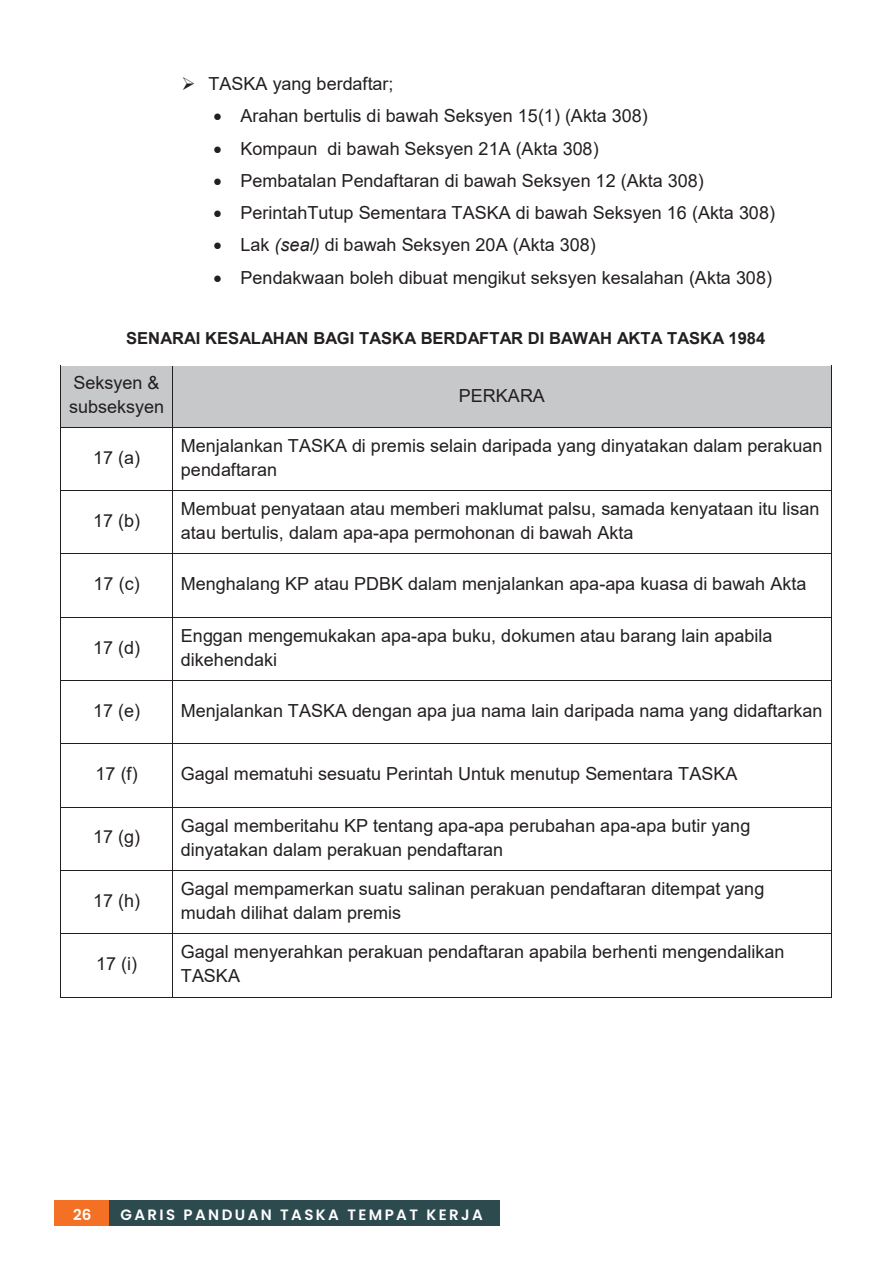
<style>
.page{position:relative;width:893px;height:1263px;background:#fff}
.page>*{position:absolute;margin:0;border:0;box-sizing:border-box;transform-origin:0 0}
.t1{font:18px/24px "Arial";letter-spacing:.005em;color:#231f20}
.t2{font:700 16.5px "Arial";color:#231f20}
.t3{font:600 15px "Poppins";letter-spacing:.16em;color:#fff}
.s1{font-style:italic}
</style>
<div class="page">
<div style="left:54px;top:1200px;width:56px;height:26px;background:#f37024"></div>
<div style="left:110px;top:1200px;width:390px;height:26px;background:#2d4a4e"></div>
<div style="left:61px;top:366px;width:111px;height:61px;background:#c7c8ca"></div>
<div style="left:173px;top:366px;width:658px;height:61px;background:#c7c8ca"></div>
<hr style="left:60px;top:371px;width:1px;height:56px;background:#231f20">
<hr style="left:172px;top:371px;width:1px;height:56px;background:#231f20">
<hr style="left:831px;top:371px;width:1px;height:56px;background:#231f20">
<hr style="left:61px;top:427px;width:111px;height:1px;background:#231f20">
<hr style="left:173px;top:427px;width:658px;height:1px;background:#231f20">
<hr style="left:60px;top:432px;width:1px;height:58px;background:#231f20">
<hr style="left:172px;top:432px;width:1px;height:58px;background:#231f20">
<hr style="left:831px;top:432px;width:1px;height:58px;background:#231f20">
<hr style="left:61px;top:490px;width:111px;height:1px;background:#231f20">
<hr style="left:173px;top:490px;width:658px;height:1px;background:#231f20">
<hr style="left:60px;top:495px;width:1px;height:58px;background:#231f20">
<hr style="left:172px;top:495px;width:1px;height:58px;background:#231f20">
<hr style="left:831px;top:495px;width:1px;height:58px;background:#231f20">
<hr style="left:61px;top:553px;width:111px;height:1px;background:#231f20">
<hr style="left:173px;top:553px;width:658px;height:1px;background:#231f20">
<hr style="left:60px;top:558px;width:1px;height:59px;background:#231f20">
<hr style="left:172px;top:558px;width:1px;height:59px;background:#231f20">
<hr style="left:831px;top:558px;width:1px;height:59px;background:#231f20">
<hr style="left:61px;top:617px;width:111px;height:1px;background:#231f20">
<hr style="left:173px;top:617px;width:658px;height:1px;background:#231f20">
<hr style="left:60px;top:622px;width:1px;height:58px;background:#231f20">
<hr style="left:172px;top:622px;width:1px;height:58px;background:#231f20">
<hr style="left:831px;top:622px;width:1px;height:58px;background:#231f20">
<hr style="left:61px;top:680px;width:111px;height:1px;background:#231f20">
<hr style="left:173px;top:680px;width:658px;height:1px;background:#231f20">
<hr style="left:60px;top:685px;width:1px;height:58px;background:#231f20">
<hr style="left:172px;top:685px;width:1px;height:58px;background:#231f20">
<hr style="left:831px;top:685px;width:1px;height:58px;background:#231f20">
<hr style="left:61px;top:743px;width:111px;height:1px;background:#231f20">
<hr style="left:173px;top:743px;width:658px;height:1px;background:#231f20">
<hr style="left:60px;top:748px;width:1px;height:59px;background:#231f20">
<hr style="left:172px;top:748px;width:1px;height:59px;background:#231f20">
<hr style="left:831px;top:748px;width:1px;height:59px;background:#231f20">
<hr style="left:61px;top:807px;width:111px;height:1px;background:#231f20">
<hr style="left:173px;top:807px;width:658px;height:1px;background:#231f20">
<hr style="left:60px;top:812px;width:1px;height:58px;background:#231f20">
<hr style="left:172px;top:812px;width:1px;height:58px;background:#231f20">
<hr style="left:831px;top:812px;width:1px;height:58px;background:#231f20">
<hr style="left:61px;top:870px;width:111px;height:1px;background:#231f20">
<hr style="left:173px;top:870px;width:658px;height:1px;background:#231f20">
<hr style="left:60px;top:875px;width:1px;height:58px;background:#231f20">
<hr style="left:172px;top:875px;width:1px;height:58px;background:#231f20">
<hr style="left:831px;top:875px;width:1px;height:58px;background:#231f20">
<hr style="left:61px;top:933px;width:111px;height:1px;background:#231f20">
<hr style="left:173px;top:933px;width:658px;height:1px;background:#231f20">
<hr style="left:60px;top:938px;width:1px;height:59px;background:#231f20">
<hr style="left:61px;top:997px;width:111px;height:1px;background:#231f20">
<hr style="left:172px;top:938px;width:1px;height:59px;background:#231f20">
<hr style="left:173px;top:997px;width:658px;height:1px;background:#231f20">
<hr style="left:831px;top:938px;width:1px;height:59px;background:#231f20">
<p class="t1" style="left:181px;top:72px;width:214px">➢ TASKA yang berdaftar;</p>
<p class="t1" style="left:213px;top:104px;width:436px">• Arahan bertulis di bawah Seksyen 15(1) (Akta 308)</p>
<p class="t1" style="left:213px;top:136px;width:387px">• Kompaun di bawah Seksyen 21A (Akta 308)</p>
<p class="t1" style="left:213px;top:168px;width:492px">• Pembatalan Pendaftaran di bawah Seksyen 12 (Akta 308)</p>
<p class="t1" style="left:213px;top:201px;width:563px">• PerintahTutup Sementara TASKA di bawah Seksyen 16 (Akta 308)</p>
<p class="t1" style="left:213px;top:233px;width:384px">• Lak <span class="s1">(seal)</span> di bawah Seksyen 20A (Akta 308)</p>
<p class="t1" style="left:213px;top:265px;width:560px">• Pendakwaan boleh dibuat mengikut seksyen kesalahan (Akta 308)</p>
<p class="t2" style="left:126px;top:326px;width:640px">SENARAI KESALAHAN BAGI TASKA BERDAFTAR DI BAWAH AKTA TASKA 1984</p>
<p class="t1" style="left:69px;top:371px;width:97px">Seksyen &amp; subseksyen</p>
<p class="t1" style="left:459px;top:383px;width:88px">PERKARA</p>
<p class="t1" style="left:93px;top:445px;width:49px">17 (a)</p>
<p class="t1" style="left:181px;top:433px;width:643px">Menjalankan TASKA di premis selain daripada yang dinyatakan dalam perakuan pendaftaran</p>
<p class="t1" style="left:93px;top:508px;width:49px">17 (b)</p>
<p class="t1" style="left:181px;top:497px;width:640px">Membuat penyataan atau memberi maklumat palsu, samada kenyataan itu lisan atau bertulis, dalam apa-apa permohonan di bawah Akta</p>
<p class="t1" style="left:94px;top:572px;width:48px">17 (c)</p>
<p class="t1" style="left:181px;top:572px;width:627px">Menghalang KP atau PDBK dalam menjalankan apa-apa kuasa di bawah Akta</p>
<p class="t1" style="left:93px;top:635px;width:49px">17 (d)</p>
<p class="t1" style="left:181px;top:623px;width:593px">Enggan mengemukakan apa-apa buku, dokumen atau barang lain apabila dikehendaki</p>
<p class="t1" style="left:93px;top:698px;width:49px">17 (e)</p>
<p class="t1" style="left:181px;top:698px;width:643px">Menjalankan TASKA dengan apa jua nama lain daripada nama yang didaftarkan</p>
<p class="t1" style="left:96px;top:762px;width:44px">17 (f)</p>
<p class="t1" style="left:181px;top:762px;width:558px">Gagal mematuhi sesuatu Perintah Untuk menutup Sementara TASKA</p>
<p class="t1" style="left:93px;top:825px;width:49px">17 (g)</p>
<p class="t1" style="left:181px;top:813px;width:571px">Gagal memberitahu KP tentang apa-apa perubahan apa-apa butir yang dinyatakan dalam perakuan pendaftaran</p>
<p class="t1" style="left:93px;top:888px;width:49px">17 (h)</p>
<p class="t1" style="left:181px;top:877px;width:585px">Gagal mempamerkan suatu salinan perakuan pendaftaran ditempat yang mudah dilihat dalam premis</p>
<p class="t1" style="left:96px;top:952px;width:43px">17 (i)</p>
<p class="t1" style="left:181px;top:940px;width:605px">Gagal menyerahkan perakuan pendaftaran apabila berhenti mengendalikan<br>TASKA</p>
<p class="t3" style="left:73px;top:1206px;width:20px">26</p>
<p class="t3" style="left:120px;top:1206px;width:364px">GARIS PANDUAN TASKA TEMPAT KERJA</p>
</div>
